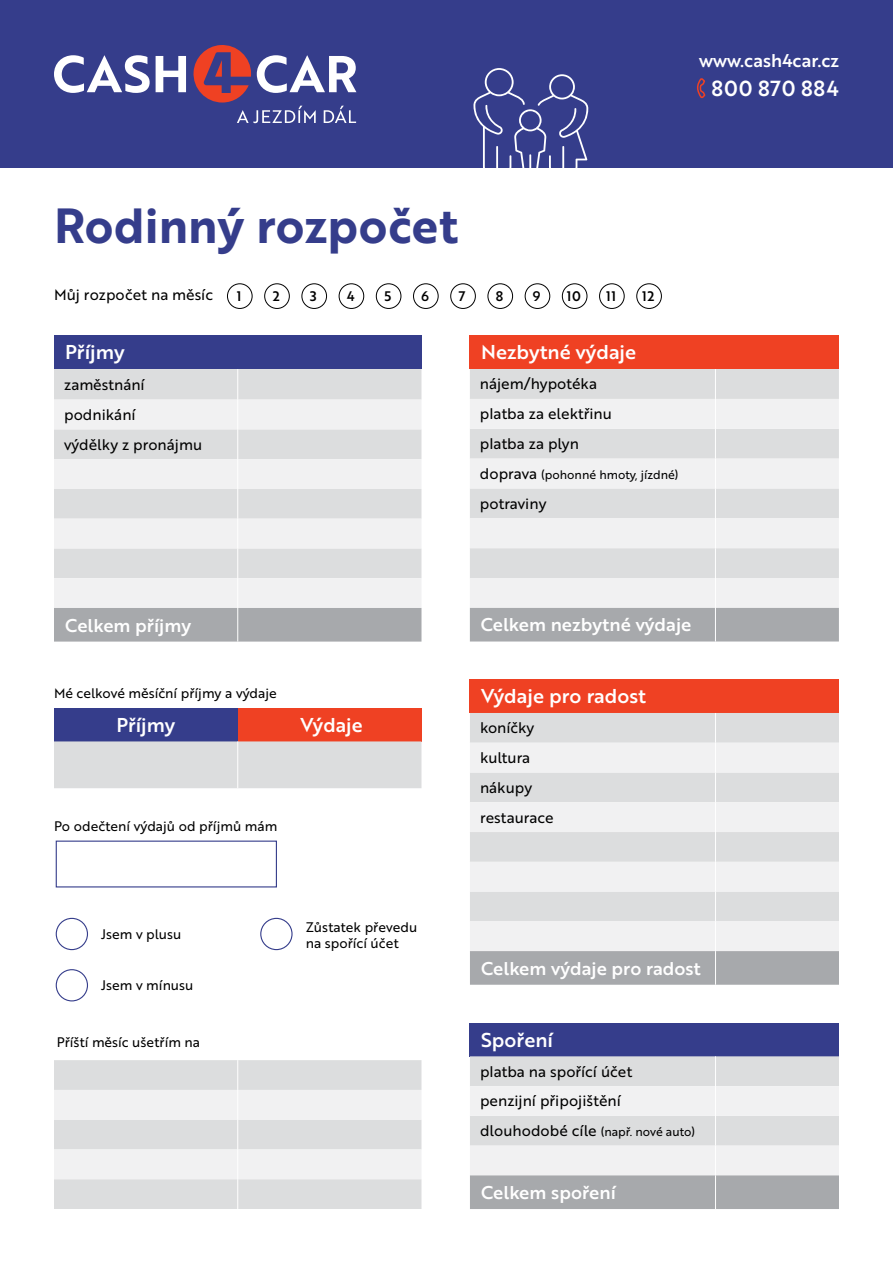
<style>
.page{position:relative;width:893px;height:1263px;background:#fff}
.page>*{position:absolute;margin:0;border:0;box-sizing:border-box;transform-origin:0 0}
.t1{font:48px "Brother 1816 Bold";color:#353d8b}
.t2{font:21.15px "Brother 1816 Medium";letter-spacing:.04em;color:#fff}
.t3{font:19.5px "Brother 1816 Medium";color:#fff}
.t4{font:18px "Brother 1816 Medium";color:#fff}
.t5{font:15px/29.7px "Brother 1816 Regular";color:#000}
.t6{font:13.5px/16.2px "Brother 1816 Regular";color:#000}
.t7{font:13.5px "Brother 1816 Medium";color:#000}
.t8{font:12px "Brother 1816 Regular";color:#000}
.s1{font-size:15px}
</style>
<div class="page">
<div style="left:0;top:0;width:893px;height:167px;background:#353d8b"></div>
<div style="left:227px;top:283px;width:25px;height:26px;border:1px solid #000;border-radius:50%"></div>
<div style="left:376px;top:283px;width:25px;height:26px;border:1px solid #000;border-radius:50%"></div>
<div style="left:264px;top:283px;width:26px;height:26px;border:1px solid #000;border-radius:50%"></div>
<div style="left:413px;top:283px;width:26px;height:26px;border:1px solid #000;border-radius:50%"></div>
<div style="left:301px;top:283px;width:26px;height:26px;border:1px solid #000;border-radius:50%"></div>
<div style="left:450px;top:283px;width:26px;height:26px;border:1px solid #000;border-radius:50%"></div>
<div style="left:562px;top:283px;width:25px;height:26px;border:1px solid #000;border-radius:50%"></div>
<div style="left:339px;top:283px;width:25px;height:26px;border:1px solid #000;border-radius:50%"></div>
<div style="left:488px;top:283px;width:25px;height:26px;border:1px solid #000;border-radius:50%"></div>
<div style="left:599px;top:283px;width:26px;height:26px;border:1px solid #000;border-radius:50%"></div>
<div style="left:525px;top:283px;width:25px;height:26px;border:1px solid #000;border-radius:50%"></div>
<div style="left:636px;top:283px;width:26px;height:26px;border:1px solid #000;border-radius:50%"></div>
<div style="left:54px;top:335px;width:367px;height:34px;background:#353d8b"></div>
<div style="left:54px;top:369px;width:367px;height:31px;background:#dcddde"></div>
<svg style="left:54px;top:400px;width:367px;height:208px;fill:#f1f1f2"></svg>
<div style="left:54px;top:608px;width:367px;height:34px;background:#a7a9ac"></div>
<hr style="left:237px;top:369px;width:1px;height:31px;background:#fff">
<svg style="left:237px;top:400px;width:1px;height:29px"></svg>
<hr style="left:237px;top:429px;width:1px;height:30px;background:#fff">
<hr style="left:237px;top:459px;width:1px;height:30px;background:#fff">
<hr style="left:237px;top:489px;width:1px;height:30px;background:#fff">
<svg style="left:237px;top:519px;width:1px;height:29px"></svg>
<hr style="left:237px;top:548px;width:1px;height:30px;background:#fff">
<hr style="left:237px;top:578px;width:1px;height:30px;background:#fff">
<hr style="left:237px;top:608px;width:1px;height:34px;background:#fff">
<div style="left:54px;top:1060px;width:367px;height:149px;background:#dcddde"></div>
<hr style="left:237px;top:1060px;width:1px;height:30px;background:#fff">
<svg style="left:54px;top:1090px;width:367px;height:89px"></svg>
<hr style="left:237px;top:1149px;width:1px;height:30px;background:#fff">
<hr style="left:237px;top:1179px;width:1px;height:30px;background:#fff">
<div style="left:54px;top:708px;width:184px;height:33px;background:#353d8b"></div>
<div style="left:238px;top:708px;width:183px;height:33px;background:#ef4123"></div>
<div style="left:54px;top:741px;width:367px;height:47px;background:#dcddde"></div>
<hr style="left:237px;top:741px;width:1px;height:47px;background:#fff">
<div style="left:470px;top:335px;width:369px;height:34px;background:#ef4123"></div>
<div style="left:470px;top:369px;width:369px;height:30px;background:#dcddde"></div>
<svg style="left:470px;top:399px;width:369px;height:209px;fill:#f1f1f2"></svg>
<div style="left:470px;top:608px;width:369px;height:33px;background:#a7a9ac"></div>
<hr style="left:715px;top:369px;width:1px;height:30px;background:#fff">
<hr style="left:715px;top:399px;width:1px;height:30px;background:#fff">
<hr style="left:715px;top:429px;width:1px;height:30px;background:#fff">
<svg style="left:715px;top:459px;width:1px;height:29px"></svg>
<hr style="left:715px;top:488px;width:1px;height:30px;background:#fff">
<hr style="left:715px;top:518px;width:1px;height:30px;background:#fff">
<hr style="left:715px;top:548px;width:1px;height:30px;background:#fff">
<hr style="left:715px;top:578px;width:1px;height:30px;background:#fff">
<hr style="left:715px;top:608px;width:1px;height:33px;background:#fff">
<div style="left:470px;top:679px;width:369px;height:34px;background:#ef4123"></div>
<div style="left:470px;top:713px;width:369px;height:30px;background:#dcddde"></div>
<svg style="left:470px;top:743px;width:369px;height:208px;fill:#f1f1f2"></svg>
<div style="left:470px;top:951px;width:369px;height:34px;background:#a7a9ac"></div>
<hr style="left:715px;top:713px;width:1px;height:30px;background:#fff">
<svg style="left:715px;top:743px;width:1px;height:29px"></svg>
<hr style="left:715px;top:772px;width:1px;height:30px;background:#fff">
<hr style="left:715px;top:802px;width:1px;height:30px;background:#fff">
<hr style="left:715px;top:832px;width:1px;height:30px;background:#fff">
<svg style="left:715px;top:862px;width:1px;height:29px"></svg>
<hr style="left:715px;top:891px;width:1px;height:30px;background:#fff">
<hr style="left:715px;top:921px;width:1px;height:30px;background:#fff">
<hr style="left:715px;top:951px;width:1px;height:34px;background:#fff">
<div style="left:470px;top:1023px;width:369px;height:33px;background:#353d8b"></div>
<svg style="left:470px;top:1056px;width:369px;height:153px"></svg>
<hr style="left:715px;top:1175px;width:1px;height:34px;background:#fff">
<div style="left:260px;top:918px;width:33px;height:32px;border:1px solid #353d8b;border-radius:50%"></div>
<div style="left:56px;top:918px;width:32px;height:32px;border:1px solid #353d8b;border-radius:50%"></div>
<div style="left:56px;top:969px;width:32px;height:32px;border:1px solid #353d8b;border-radius:50%"></div>
<div style="left:56px;top:840px;width:221px;height:47px;border:1px solid #353d8b"></div>
<svg style="left:54px;top:55px;width:96px;height:38px"></svg>
<svg style="left:156px;top:56px;width:30px;height:36px"></svg>
<svg style="left:193px;top:45px;width:163px;height:78px"></svg>
<svg style="left:696px;top:78px;width:10px;height:21px"></svg>
<svg style="left:473px;top:68px;width:115px;height:100px"></svg>
<p class="t4" style="left:699px;top:47px;width:141px">www.cash4car.cz</p>
<h2 class="t2" style="left:711px;top:72px;width:129px">800 870 884</h2>
<h1 class="t1" style="left:54px;top:189px;width:406px">Rodinný rozpočet</h1>
<p class="t7" style="left:237px;top:286px;width:6px">1</p>
<p class="t7" style="left:273px;top:286px;width:9px">2</p>
<p class="t7" style="left:310px;top:286px;width:8px">3</p>
<p class="t7" style="left:347px;top:286px;width:9px">4</p>
<p class="t7" style="left:384px;top:286px;width:8px">5</p>
<p class="t7" style="left:421px;top:286px;width:9px">6</p>
<p class="t7" style="left:459px;top:286px;width:8px">7</p>
<p class="t7" style="left:496px;top:286px;width:9px">8</p>
<p class="t7" style="left:533px;top:286px;width:9px">9</p>
<p class="t7" style="left:567px;top:286px;width:16px">10</p>
<p class="t7" style="left:606px;top:286px;width:11px">11</p>
<p class="t7" style="left:642px;top:286px;width:14px">12</p>
<p class="t5" style="left:54px;top:279px;width:160px">Můj rozpočet na měsíc</p>
<h3 class="t3" style="left:65px;top:338px;width:61px">Příjmy</h3>
<p class="t5" style="left:64px;top:369px;width:140px">zaměstnání podnikání<br>výdělky z pronájmu</p>
<p class="t4" style="left:65px;top:612px;width:127px">Celkem příjmy</p>
<p class="t6" style="left:54px;top:685px;width:224px">Mé celkové měsíční příjmy a výdaje</p>
<h3 class="t3" style="left:116px;top:710px;width:60px">Příjmy</h3>
<h3 class="t3" style="left:301px;top:710px;width:63px">Výdaje</h3>
<p class="t6" style="left:54px;top:818px;width:225px">Po odečtení výdajů od příjmů mám</p>
<p class="t6" style="left:101px;top:925px;width:82px">Jsem v plusu</p>
<p class="t6" style="left:101px;top:976px;width:94px">Jsem v mínusu</p>
<p class="t6" style="left:57px;top:1033px;width:145px">Příští měsíc ušetřím na</p>
<p class="t6" style="left:306px;top:918px;width:113px">Zůstatek převedu na spořící účet</p>
<h3 class="t3" style="left:481px;top:338px;width:157px">Nezbytné výdaje</h3>
<p class="t5" style="left:480px;top:368px;width:134px">nájem/hypotéka platba za elektřinu platba za plyn</p>
<p class="t8" style="left:480px;top:466px;width:200px"><span class="s1">doprava</span> (pohonné hmoty, jízdné)</p>
<p class="t5" style="left:480px;top:488px;width:68px">potraviny</p>
<p class="t4" style="left:481px;top:611px;width:212px">Celkem nezbytné výdaje</p>
<h3 class="t3" style="left:481px;top:681px;width:166px">Výdaje pro radost</h3>
<p class="t5" style="left:480px;top:712px;width:75px">koníčky kultura nákupy restaurace</p>
<p class="t4" style="left:481px;top:955px;width:221px">Celkem výdaje pro radost</p>
<h3 class="t3" style="left:481px;top:1025px;width:73px">Spoření</h3>
<p class="t5" style="left:480px;top:1056px;width:154px">platba na spořící účet penzijní připojištění</p>
<p class="t8" style="left:480px;top:1123px;width:217px"><span class="s1">dlouhodobé cíle</span> (např. nové auto)</p>
<p class="t4" style="left:481px;top:1179px;width:136px">Celkem spoření</p>
</div>
